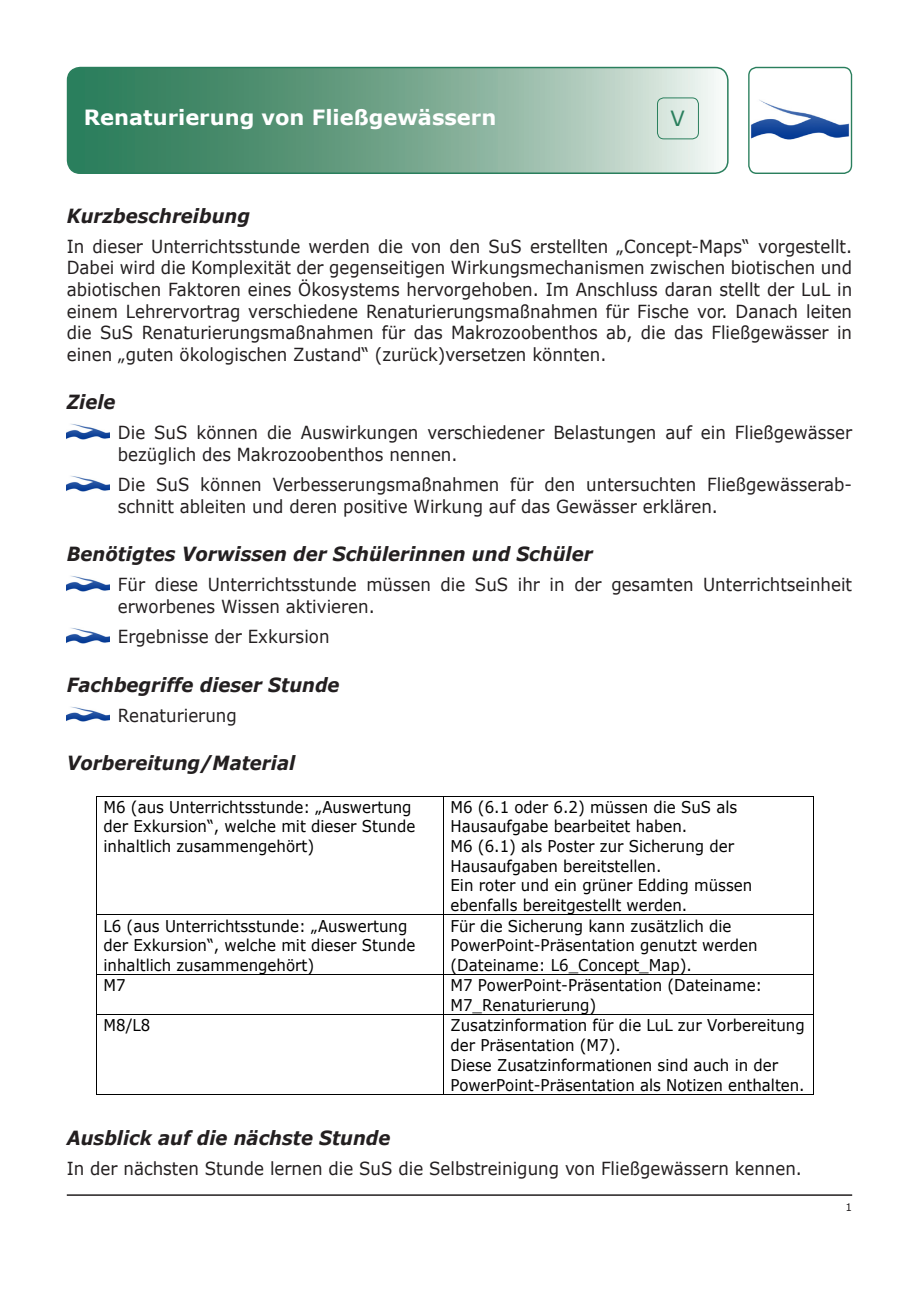
<style>
.page{position:relative;width:919px;height:1289px;background:#fff}
.page>*{position:absolute;margin:0;border:0;box-sizing:border-box;transform-origin:0 0}
.t1{font:700 21px "Verdana";color:#fff}
.t2{font:21px "Verdana";color:#2a7f5d}
.t3{font:italic 700 19.5px "Verdana";color:#231f20;scale:.92 1}
.t4{font:18px/21.6px "Verdana";color:#231f20;scale:.92 1}
.t5{font:16.2px/19.6px "Verdana";color:#000;scale:.92 1}
.t6{font:10.5px "Verdana";color:#231f20}
</style>
<div class="page">
<svg style="left:68px;top:68px;width:659px;height:105px;background:#7bab94"></svg>
<div style="left:67px;top:67px;width:661px;height:107px;border:2px solid #2a7f5d;border-radius:13px"></div>
<img style="left:748px;top:67px;width:103px;height:105px">
<div style="left:748px;top:67px;width:104px;height:107px;border:1px solid #2a7f5d;border-radius:8px"></div>
<hr style="left:67px;top:1194px;width:785px;height:1px;background:#231f20">
<hr style="left:96px;top:795px;width:718px;height:1px;background:#000">
<hr style="left:96px;top:796px;width:1px;height:118px;background:#000">
<hr style="left:443px;top:796px;width:1px;height:118px;background:#000">
<hr style="left:813px;top:796px;width:1px;height:118px;background:#000">
<hr style="left:96px;top:914px;width:718px;height:1px;background:#000">
<hr style="left:96px;top:915px;width:1px;height:59px;background:#000">
<hr style="left:443px;top:915px;width:1px;height:59px;background:#000">
<hr style="left:813px;top:915px;width:1px;height:59px;background:#000">
<hr style="left:96px;top:974px;width:718px;height:1px;background:#000">
<hr style="left:96px;top:974px;width:1px;height:40px;background:#000">
<hr style="left:443px;top:974px;width:1px;height:40px;background:#000">
<hr style="left:813px;top:974px;width:1px;height:40px;background:#000">
<hr style="left:96px;top:1014px;width:718px;height:1px;background:#000">
<hr style="left:96px;top:1015px;width:1px;height:79px;background:#000">
<hr style="left:96px;top:1093px;width:347px;height:1px;background:#000">
<hr style="left:443px;top:1015px;width:1px;height:79px;background:#000">
<hr style="left:444px;top:1093px;width:369px;height:1px;background:#000">
<hr style="left:813px;top:1015px;width:1px;height:79px;background:#000">
<div style="left:657px;top:97px;width:41px;height:42px;border:1px solid #2a7f5d;border-radius:6px"></div>
<img style="left:67px;top:423px;width:42px;height:16px">
<img style="left:67px;top:575px;width:42px;height:16px">
<img style="left:67px;top:627px;width:42px;height:16px">
<img style="left:67px;top:706px;width:42px;height:16px">
<img style="left:67px;top:475px;width:42px;height:16px">
<p class="t1" style="left:84px;top:103px;width:414px">Renaturierung von Fließgewässern</p>
<p class="t2" style="left:670px;top:105px;width:16px">V</p>
<p class="t3" style="left:67px;top:203px;width:201px">Kurzbeschreibung</p>
<p class="t4" style="left:67px;top:235px;width:855px;text-align:justify">In dieser Unterrichtsstunde werden die von den SuS erstellten „Concept-Maps“ vorgestellt.<br>Dabei wird die Komplexität der gegenseitigen Wirkungsmechanismen zwischen biotischen und abiotischen Faktoren eines Ökosystems hervorgehoben. Im Anschluss daran stellt der LuL in einem Lehrervortrag verschiedene Renaturierungsmaßnahmen für Fische vor. Danach leiten die SuS Renaturierungsmaßnahmen für das Makrozoobenthos ab, die das Fließgewässer in einen „guten ökologischen Zustand“ (zurück)versetzen könnten.</p>
<p class="t3" style="left:67px;top:390px;width:54px">Ziele</p>
<p class="t4" style="left:118px;top:421px;width:799px">Die SuS können die Auswirkungen verschiedener Belastungen auf ein Fließgewässer bezüglich des Makrozoobenthos nennen.</p>
<p class="t4" style="left:118px;top:473px;width:799px">Die SuS können Verbesserungsmaßnahmen für den untersuchten Fließgewässerab&shy;schnitt ableiten und deren positive Wirkung auf das Gewässer erklären.</p>
<p class="t3" style="left:67px;top:542px;width:573px">Benötigtes Vorwissen der Schülerinnen und Schüler</p>
<p class="t4" style="left:118px;top:573px;width:799px">Für diese Unterrichtsstunde müssen die SuS ihr in der gesamten Unterrichtseinheit erworbenes Wissen aktivieren.</p>
<p class="t4" style="left:118px;top:625px;width:231px">Ergebnisse der Exkursion</p>
<p class="t3" style="left:67px;top:672px;width:298px">Fachbegriffe dieser Stunde</p>
<p class="t4" style="left:118px;top:704px;width:131px">Renaturierung</p>
<p class="t3" style="left:67px;top:751px;width:250px">Vorbereitung/Material</p>
<p class="t5" style="left:103px;top:797px;width:340px">M6 (aus Unterrichtsstunde: „Auswertung der Exkursion“, welche mit dieser Stunde inhaltlich zusammengehört)</p>
<p class="t5" style="left:450px;top:797px;width:329px">M6 (6.1 oder 6.2) müssen die SuS als Hausaufgabe bearbeitet haben.<br>M6 (6.1) als Poster zur Sicherung der Hausaufgaben bereitstellen.<br>Ein roter und ein grüner Edding müssen ebenfalls bereitgestellt werden.</p>
<p class="t5" style="left:103px;top:916px;width:340px">L6 (aus Unterrichtsstunde: „Auswertung der Exkursion“, welche mit dieser Stunde inhaltlich zusammengehört)</p>
<p class="t5" style="left:450px;top:916px;width:335px">Für die Sicherung kann zusätzlich die<br>PowerPoint-Präsentation genutzt werden (Dateiname: L6_Concept_Map).</p>
<p class="t5" style="left:103px;top:975px;width:26px">M7</p>
<p class="t5" style="left:450px;top:975px;width:340px">M7 PowerPoint-Präsentation (Dateiname:<br>M7_Renaturierung)</p>
<p class="t5" style="left:103px;top:1015px;width:52px">M8/L8</p>
<p class="t5" style="left:450px;top:1015px;width:386px">Zusatzinformation für die LuL zur Vorbereitung der Präsentation (M7).<br>Diese Zusatzinformationen sind auch in der PowerPoint-Präsentation als Notizen enthalten.</p>
<p class="t3" style="left:67px;top:1125px;width:353px">Ausblick auf die nächste Stunde</p>
<p class="t4" style="left:67px;top:1157px;width:800px">In der nächsten Stunde lernen die SuS die Selbstreinigung von Fließgewässern kennen.</p>
<p class="t6" style="left:845px;top:1200px;width:8px">1</p>
</div>
